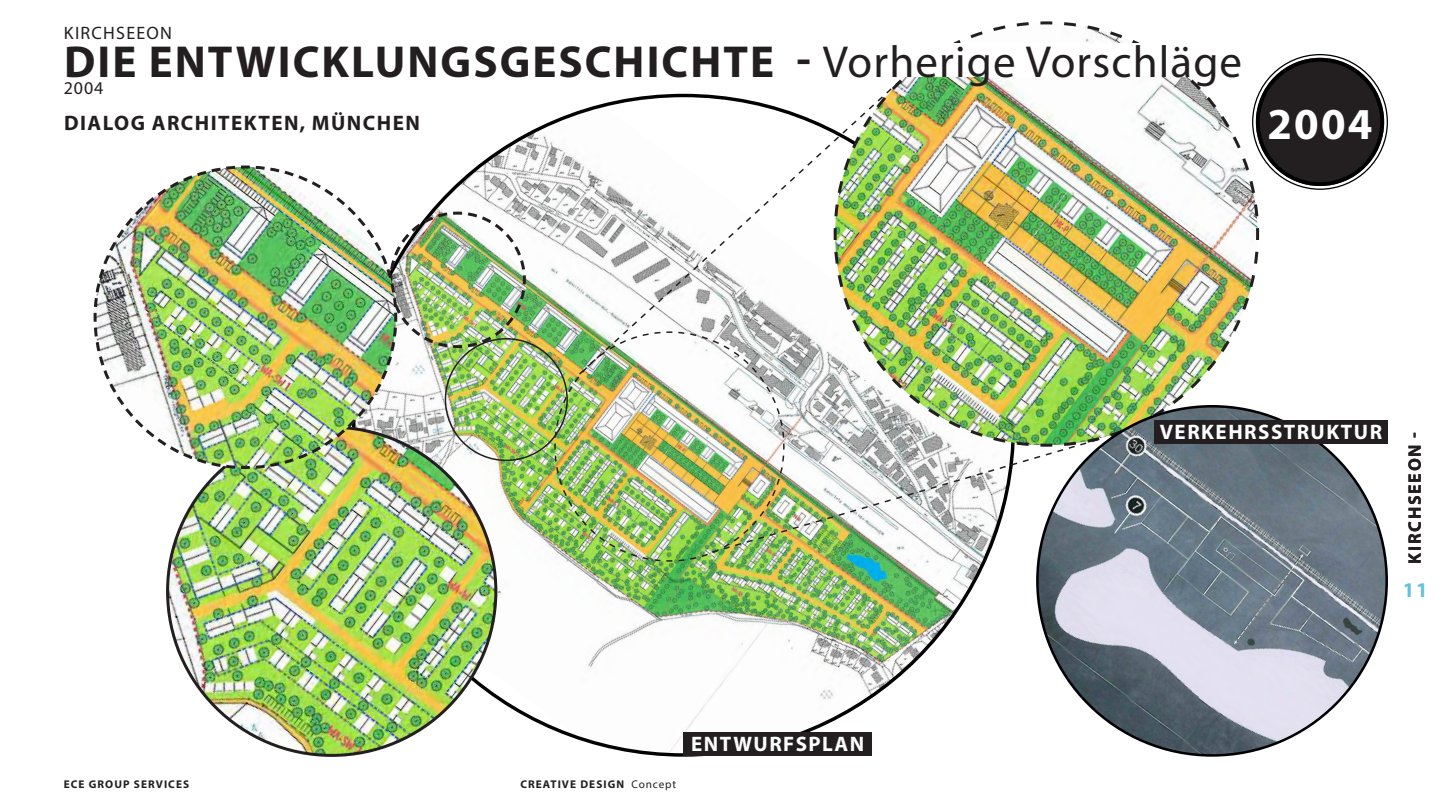
<style>
.page{position:relative;width:1442px;height:810px;background:#fff}
.page>*{position:absolute;margin:0;border:0;box-sizing:border-box;transform-origin:0 0}
.t1{font:700 45px "Myriad Pro";letter-spacing:.045em;color:#231f20}
.t2{font:700 44.4px "Myriad Pro";color:#fff}
.t3{font:700 21px "Myriad Pro";letter-spacing:.07em;color:#fff}
.t4{font:700 21px "Myriad Pro";letter-spacing:.07em;color:#231f20}
.Dateinamen{font:700 21px "Myriad Pro";color:#63c1db}
.t5{font:18px "Myriad Pro";letter-spacing:.07em;color:#231f20}
.vertical_info_Versal{font:700 18px "Myriad Pro";letter-spacing:.095em;color:#231f20}
.Vertical_Info_Versal{font:700 11.25px "Myriad Pro";letter-spacing:.095em;color:#231f20}
.s1{font-weight:400}
</style>
<div class="page">
<img style="left:360px;top:111px;width:626px;height:644px">
<img style="left:902px;top:21px;width:358px;height:222px">
<img style="left:168px;top:427px;width:328px;height:328px;border-radius:164px">
<img style="left:1037px;top:406px;width:349px;height:349px;border-radius:175px">
<img style="left:553px;top:331px;width:121px;height:231px">
<img style="left:577px;top:79px;width:325px;height:297px">
<img style="left:674px;top:243px;width:586px;height:319px">
<img style="left:399px;top:164px;width:128px;height:306px">
<img style="left:93px;top:164px;width:306px;height:307px">
<div style="left:1154px;top:420px;width:233px;height:23px;background:#231f20"></div>
<div style="left:683px;top:732px;width:189px;height:24px;background:#231f20"></div>
<div style="left:1255px;top:58px;width:129px;height:128px;background:#231f20;border-radius:50%"></div>
<div style="left:1255px;top:58px;width:129px;height:128px;border:4px solid #000;border-radius:50%"></div>
<div style="left:64px;top:43px;width:1179px;height:34px;background:#fff"></div>
<p class="t5" style="left:64px;top:22px;width:110px">KIRCHSEEON</p>
<p class="t1" style="left:64px;top:32px;width:1179px">DIE ENTWICKLUNGSGESCHICHTE - <span class="s1">Vorherige Vorschläge</span></p>
<p class="t5" style="left:64px;top:77px;width:41px">2004</p>
<p class="t4" style="left:64px;top:109px;width:357px">DIALOG ARCHITEKTEN, MÜNCHEN</p>
<p class="t2" style="left:1267px;top:95px;width:107px">2004</p>
<p class="Vertical_Info_Versal" style="left:64px;top:777px;width:127px">ECE GROUP SERVICES</p>
<p class="Vertical_Info_Versal" style="left:520px;top:777px;width:157px">CREATIVE DESIGN <span class="s1">Concept</span></p>
<p class="t3" style="left:691px;top:730px;width:175px">ENTWURFSPLAN</p>
<p class="t3" style="left:1159px;top:418px;width:224px">VERKEHRSSTRUKTUR</p>
<p class="vertical_info_Versal" style="left:1402px;top:564px;width:134px;rotate:-90deg">KIRCHSEEON -</p>
<p class="Dateinamen" style="left:1402px;top:576px;width:26px">11</p>
</div>
